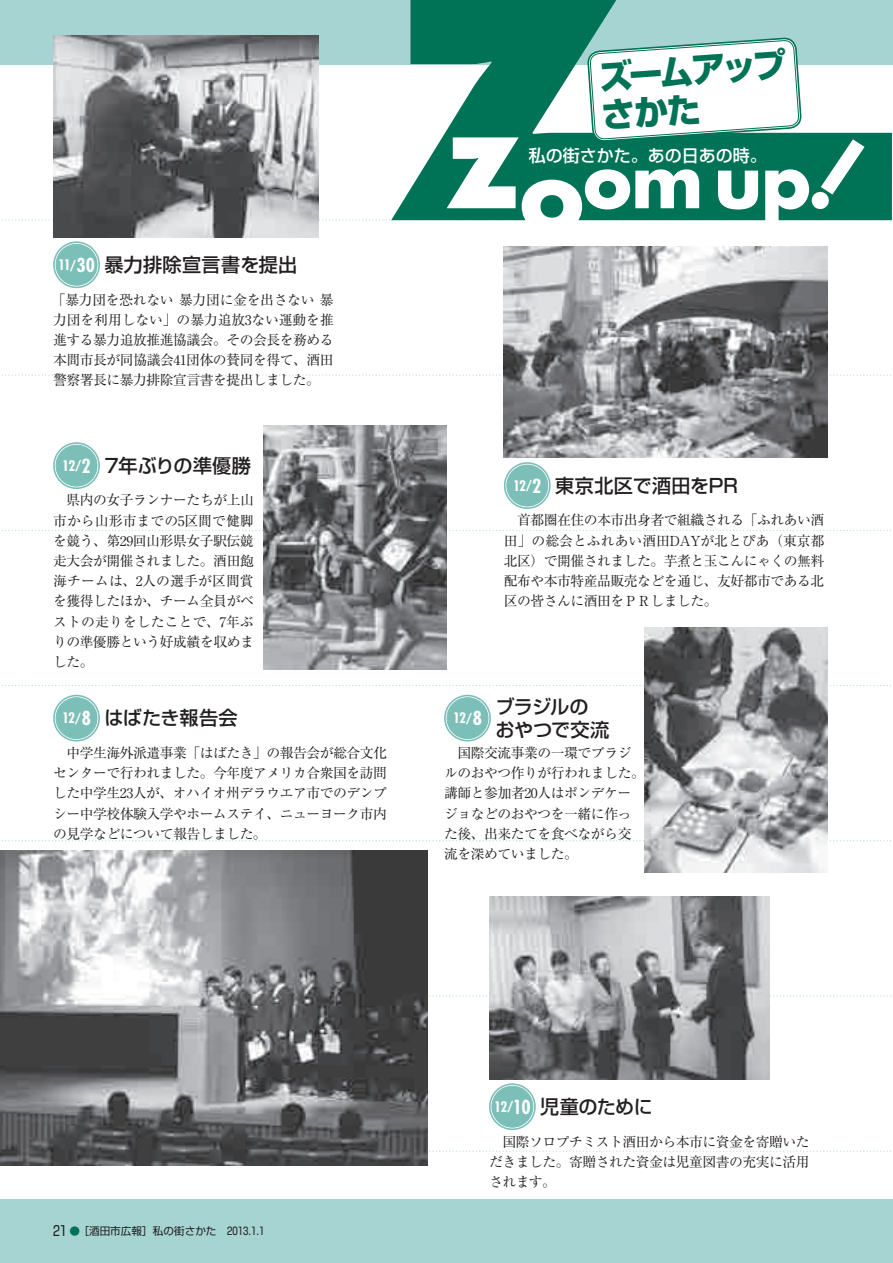
<style>
.page{position:relative;width:893px;height:1263px;background:#fff}
.page>*{position:absolute;margin:0;border:0;box-sizing:border-box;transform-origin:0 0}
.t1{font:800 34.05px/38.2px "Shin Go";color:#007255}
.t2{font:500 19.2px/22.4px "Shin Go";color:#231f20}
.t3{font:500 16.95px "Shin Go";color:#fff}
.t4{font:700 condensed 15.9px "Futura T";color:#fff}
.t5{font:13.8px/20.2px "Ryumin";letter-spacing:-.035em;color:#231f20;text-align:justify}
.t6{font:10.65px "Shin Go";color:#231f20}
.s1{font-family:"Futura T";font-weight:700;font-stretch:condensed;font-size:15.9px;color:#fff}
.s2{font-family:"Futura T";font-weight:700;font-stretch:condensed;font-size:21.3px;color:#fff}
.s3{font-size:12.75px}
.s4{font-size:21.3px}
.s5{font-family:"Shingo Num";font-size:13.8px}
.s6{color:#007255}
.s7{font-family:"Shingo Num"}
</style>
<div class="page">
<div style="left:0;top:1199px;width:893px;height:64px;background:#a6d4d2"></div>
<svg style="left:0;top:0;width:893px;height:64px;background:#7fbdb5"></svg>
<svg style="left:1px;top:375px;width:890px;height:1px"></svg>
<svg style="left:1px;top:530px;width:890px;height:1px"></svg>
<svg style="left:1px;top:685px;width:890px;height:1px"></svg>
<svg style="left:1px;top:840px;width:890px;height:1px"></svg>
<svg style="left:427px;top:995px;width:464px;height:1px"></svg>
<svg style="left:427px;top:1151px;width:464px;height:1px"></svg>
<svg style="left:0;top:3px;width:893px;height:218px"></svg>
<img style="left:264px;top:425px;width:182px;height:245px">
<svg style="left:54px;top:242px;width:45px;height:46px"></svg>
<div style="left:56px;top:244px;width:41px;height:41px;background:#7cbeb8;border-radius:50%"></div>
<div style="left:53px;top:241px;width:47px;height:47px;border:2px solid #7cbeb8;border-radius:50%"></div>
<div style="left:56px;top:244px;width:41px;height:41px;border:1px solid #7cbeb8;border-radius:50%"></div>
<svg style="left:504px;top:463px;width:46px;height:45px"></svg>
<div style="left:507px;top:465px;width:41px;height:41px;background:#7cbeb8;border-radius:50%"></div>
<div style="left:504px;top:462px;width:47px;height:47px;border:2px solid #7cbeb8;border-radius:50%"></div>
<div style="left:507px;top:465px;width:41px;height:41px;border:1px solid #7cbeb8;border-radius:50%"></div>
<svg style="left:54px;top:443px;width:45px;height:45px"></svg>
<div style="left:56px;top:445px;width:41px;height:41px;background:#7cbeb8;border-radius:50%"></div>
<div style="left:53px;top:442px;width:47px;height:47px;border:2px solid #7cbeb8;border-radius:50%"></div>
<div style="left:56px;top:445px;width:41px;height:41px;border:1px solid #7cbeb8;border-radius:50%"></div>
<svg style="left:54px;top:695px;width:45px;height:46px"></svg>
<div style="left:56px;top:698px;width:41px;height:41px;background:#7cbeb8;border-radius:50%"></div>
<div style="left:53px;top:695px;width:47px;height:46px;border:2px solid #7cbeb8;border-radius:50%"></div>
<div style="left:56px;top:697px;width:41px;height:42px;border:1px solid #7cbeb8;border-radius:50%"></div>
<svg style="left:445px;top:695px;width:45px;height:46px"></svg>
<div style="left:447px;top:698px;width:41px;height:41px;background:#7cbeb8;border-radius:50%"></div>
<div style="left:444px;top:695px;width:47px;height:46px;border:2px solid #7cbeb8;border-radius:50%"></div>
<div style="left:447px;top:697px;width:41px;height:42px;border:1px solid #7cbeb8;border-radius:50%"></div>
<svg style="left:490px;top:1084px;width:45px;height:45px"></svg>
<div style="left:492px;top:1086px;width:41px;height:41px;background:#7cbeb8;border-radius:50%"></div>
<div style="left:489px;top:1083px;width:47px;height:47px;border:2px solid #7cbeb8;border-radius:50%"></div>
<div style="left:492px;top:1086px;width:41px;height:41px;border:1px solid #7cbeb8;border-radius:50%"></div>
<img style="left:0;top:850px;width:427px;height:315px">
<img style="left:53px;top:35px;width:266px;height:202px">
<img style="left:489px;top:896px;width:281px;height:183px">
<img style="left:644px;top:627px;width:183px;height:245px">
<img style="left:504px;top:246px;width:323px;height:212px">
<p class="t2" style="left:58px;top:253px;width:241px"><span class="s1">11</span><sup>/</sup><span class="s2">30</span> 暴力排除宣言書を提出</p>
<p class="t5" style="left:52px;top:289px;width:283px">「暴力団を恐れない 暴力団に金を出さない 暴力団を利用しない」の暴力追放3ない運動を推進する暴力追放推進協議会。その会長を務める本間市長が同協議会41団体の賛同を得て、酒田警察署長に暴力排除宣言書を提出しました。</p>
<p class="t2" style="left:62px;top:454px;width:190px"><span class="s1">12</span><sup>/</sup><span class="s2">2</span> 7年ぶりの準優勝</p>
<p class="t5" style="left:53px;top:490px;width:202px">　県内の女子ランナーたちが上山市から山形市までの5区間で健脚を競う、第29回山形県女子駅伝競走大会が開催されました。酒田飽海チームは、2人の選手が区間賞を獲得したほか、チーム全員がベストの走りをしたことで、7年ぶりの準優勝という好成績を収めました。</p>
<p class="t2" style="left:62px;top:706px;width:177px"><span class="s1">12</span><sup>/</sup><span class="s2">8</span> はばたき報告会</p>
<p class="t5" style="left:53px;top:742px;width:335px">　中学生海外派遣事業｢はばたき｣の報告会が総合文化センターで行われました。今年度アメリカ合衆国を訪問した中学生23人が、オハイオ州デラウエア市でのデンプシー中学校体験入学やホームステイ、ニューヨーク市内の見学などについて報告しました。</p>
<p class="t1" style="left:597px;top:56px;width:190px;rotate:-4deg">ズームアップさかた</p>
<p class="t3" style="left:529px;top:145px;width:240px">私の街さかた。あの日あの時。</p>
<p class="t2" style="left:513px;top:473px;width:226px"><span class="s1">12</span><sup>/</sup><span class="s2">2</span> 東京北区で酒田をPR</p>
<p class="t5" style="left:504px;top:510px;width:322px">　首都圏在住の本市出身者で組織される「ふれあい酒田」の総会とふれあい酒田DAYが北とぴあ（東京都北区）で開催されました。芋煮と玉こんにゃくの無料配布や本市特産品販売などを通じ、友好都市である北区の皆さんに酒田をＰＲしました。</p>
<p class="t4" style="left:453px;top:709px;width:31px">12<span class="s3">/</span><span class="s4">8</span></p>
<p class="t2" style="left:495px;top:695px;width:116px">ブラジルのおやつで交流</p>
<p class="t5" style="left:444px;top:742px;width:202px;text-align:left">　国際交流事業の一環でブラジルのおやつ作りが行われました。講師と参加者20人はポンデケージョなどのおやつを一緒に作った後、出来たてを食べながら交流を深めていました。</p>
<p class="t6" style="left:53px;top:1224px;width:213px"><span class="s5">21</span> <span class="s6">●</span>［酒田市広報］私の街さかた <span class="s7">2013</span>.<span class="s7">1</span>.<span class="s7">1</span></p>
<p class="t2" style="left:494px;top:1095px;width:160px"><span class="s1">12</span><sup>/</sup><span class="s2">10</span> 児童のために</p>
<p class="t5" style="left:489px;top:1131px;width:322px">　国際ソロプチミスト酒田から本市に資金を寄贈いただきました。寄贈された資金は児童図書の充実に活用されます。</p>
</div>
